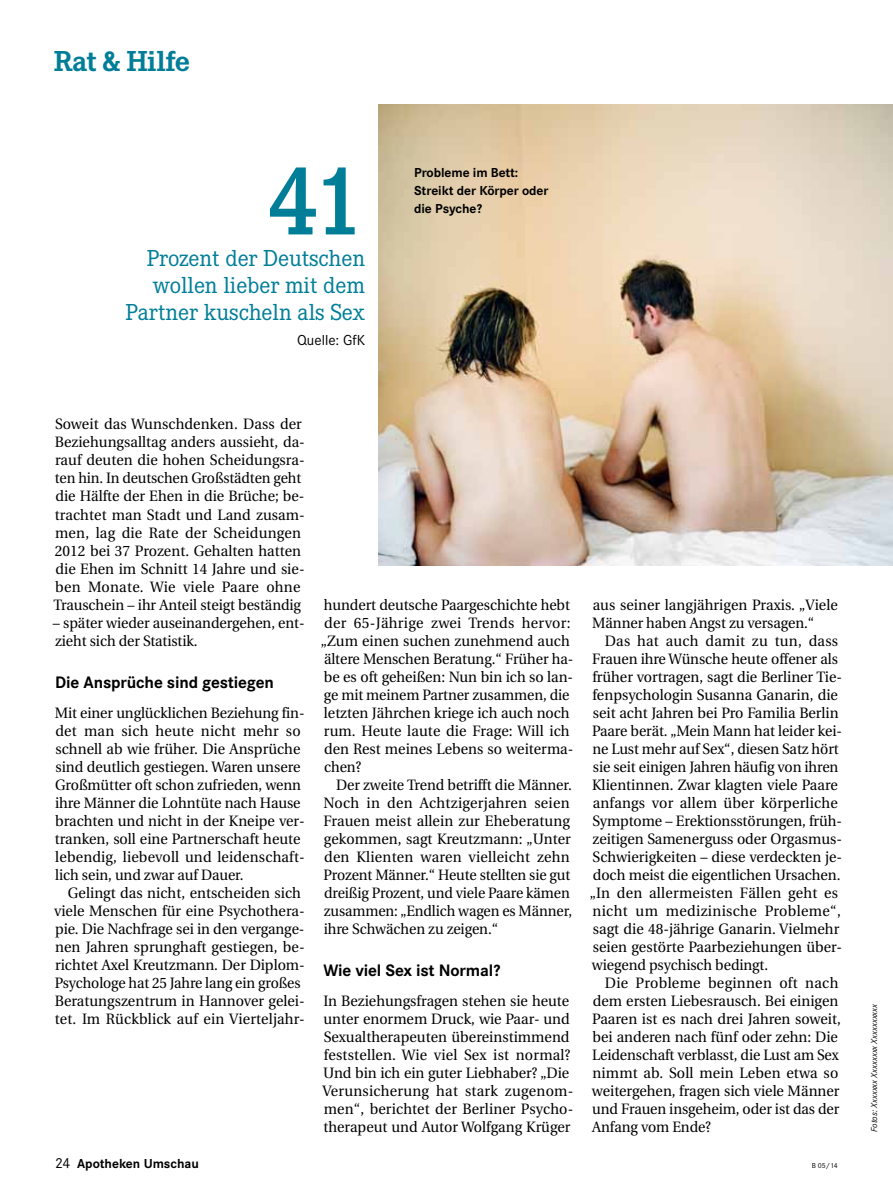
<style>
.page{position:relative;width:893px;height:1191px;background:#fff}
.page>*{position:absolute;margin:0;border:0;box-sizing:border-box;transform-origin:0 0}
.t1{font:600 102px "Corporate E";color:#007e98}
.t2{font:700 30px "Corporate E";letter-spacing:-.015em;color:#007e98}
.t3{font:24px/27px "Corporate E";letter-spacing:-.005em;color:#007e98;text-align:right}
.t4{font:700 17.25px "Corporate S";letter-spacing:-.01em;color:#000}
.t5{font:15px/18px "Utopia";color:#000;scale:.96 1}
.t6{font:15px/18px "Utopia";color:#000;scale:.95 1}
.t7{font:15px "Corporate S";color:#000}
.t8{font:700 13.5px/18px "Corporate S";letter-spacing:-.005em;color:#000}
.t9{font:italic 9px "Corporate S";color:#000}
.t10{font:7.5px "Corporate S";color:#000}
.s1{font-weight:400;font-size:15px}
</style>
<div class="page">
<img style="left:378px;top:104px;width:515px;height:462px">
<h2 class="t2" style="left:54px;top:44px;width:138px">Rat &amp; Hilfe</h2>
<h1 class="t1" style="left:268px;top:144px;width:99px">41</h1>
<h3 class="t3" style="left:125px;top:245px;width:241px">Prozent der Deutschen wollen lieber mit dem<br>Partner kuscheln als Sex</h3>
<p class="t7" style="left:297px;top:331px;width:70px">Quelle: GfK</p>
<p class="t8" style="left:414px;top:164px;width:136px">Probleme im Bett:<br>Streikt der Körper oder</p>
<p class="t8" style="left:414px;top:200px;width:69px">die Psyche?</p>
<p class="t5" style="left:54px;top:416px;width:263px">Soweit das Wunschdenken. Dass der Beziehungsalltag anders aussieht, da&shy;rauf deuten die hohen Scheidungsra&shy;ten hin. In deutschen Großstädten geht die Hälfte der Ehen in die Brüche; be&shy;trachtet man Stadt und Land zusam&shy;men, lag die Rate der Scheidungen 2012 bei 37 Prozent. Gehalten hatten die Ehen im Schnitt 14 Jahre und sie&shy;ben Monate. Wie viele Paare ohne Trauschein – ihr Anteil steigt beständig</p>
<p class="t6" style="left:53px;top:614px;width:266px">– später wieder auseinandergehen, ent&shy;zieht sich der Statistik.</p>
<p class="t4" style="left:55px;top:672px;width:220px">Die Ansprüche sind gestiegen</p>
<p class="t6" style="left:55px;top:704px;width:265px">Mit einer unglücklichen Beziehung fin&shy;det man sich heute nicht mehr so schnell ab wie früher. Die Ansprüche sind deutlich gestiegen. Waren unsere Großmütter oft schon zufrieden, wenn ihre Männer die Lohntüte nach Hause brachten und nicht in der Kneipe ver&shy;tranken, soll eine Partnerschaft heute lebendig, liebevoll und leidenschaft&shy;lich sein, und zwar auf Dauer.</p>
<p class="t5" style="left:54px;top:884px;width:263px;text-indent:14px">Gelingt das nicht, entscheiden sich viele Menschen für eine Psychothera&shy;pie. Die Nachfrage sei in den vergange&shy;nen Jahren sprunghaft gestiegen, be&shy;richtet Axel Kreutzmann. Der Diplom-Psychologe hat 25 Jahre lang ein großes Beratungszentrum in Hannover gelei&shy;tet. Im Rückblick auf ein Vierteljahr-</p>
<p class="t6" style="left:321px;top:596px;width:268px">hundert deutsche Paargeschichte hebt der 65-Jährige zwei Trends hervor: „Zum einen suchen zunehmend auch ältere Menschen Beratung.“ Früher ha&shy;be es oft geheißen: Nun bin ich so lan&shy;ge mit meinem Partner zusammen, die letzten Jährchen kriege ich auch noch rum. Heute laute die Frage: Will ich den Rest meines Lebens so weiterma&shy;chen?</p>
<p class="t6" style="left:323px;top:776px;width:263px;text-indent:13px">Der zweite Trend betrifft die Männer.<br>Noch in den Achtzigerjahren seien Frauen meist allein zur Eheberatung gekommen, sagt Kreutzmann: „Unter den Klienten waren vielleicht zehn Prozent Männer.“ Heute stellten sie gut dreißig Prozent, und viele Paare kämen zusammen: „Endlich wagen es Männer, ihre Schwächen zu zeigen.“</p>
<p class="t4" style="left:323px;top:960px;width:178px">Wie viel Sex ist Normal?</p>
<p class="t5" style="left:322px;top:992px;width:263px">In Beziehungsfragen stehen sie heute unter enormem Druck, wie Paar- und Sexualtherapeuten übereinstimmend feststellen. Wie viel Sex ist normal?<br>Und bin ich ein guter Liebhaber? „Die Verunsicherung hat stark zugenom&shy;men“, berichtet der Berliner Psycho&shy;therapeut und Autor Wolfgang Krüger</p>
<p class="t5" style="left:592px;top:596px;width:257px">aus seiner langjährigen Praxis. „Viele<br>Männer haben Angst zu versagen.“</p>
<p class="t5" style="left:589px;top:632px;width:265px;text-indent:16px">Das hat auch damit zu tun, dass Frauen ihre Wünsche heute offener als früher vortragen, sagt die Berliner Tie&shy;fenpsychologin Susanna Ganarin, die seit acht Jahren bei Pro Familia Berlin Paare berät. „Mein Mann hat leider kei&shy;ne Lust mehr auf Sex“, diesen Satz hört sie seit einigen Jahren häufig von ihren Klientinnen. Zwar klagten viele Paare anfangs vor allem über körperliche Symptome – Erektionsstörungen, früh&shy;zeitigen Samenerguss oder Orgasmus-Schwierigkeiten – diese verdeckten je&shy;doch meist die eigentlichen Ursachen. „In den allermeisten Fällen geht es nicht um medizinische Probleme“, sagt die 48-jährige Ganarin. Vielmehr seien gestörte Paarbeziehungen über&shy;wiegend psychisch bedingt.</p>
<p class="t5" style="left:592px;top:974px;width:261px;text-indent:13px">Die Probleme beginnen oft nach dem ersten Liebesrausch. Bei einigen Paaren ist es nach drei Jahren soweit, bei anderen nach fünf oder zehn: Die Leidenschaft verblasst, die Lust am Sex nimmt ab. Soll mein Leben etwa so weitergehen, fragen sich viele Männer und Frauen insgeheim, oder ist das der Anfang vom Ende?</p>
<p class="t8" style="left:55px;top:1154px;width:145px"><span class="s1">24</span> Apotheken Umschau</p>
<p class="t10" style="left:812px;top:1161px;width:27px">B 05/14</p>
<p class="t9" style="left:869px;top:1131px;width:130px;rotate:-90deg">Fotos: Xxxxxxx Xxxxxxxx Xxxxxxxxxx</p>
</div>
